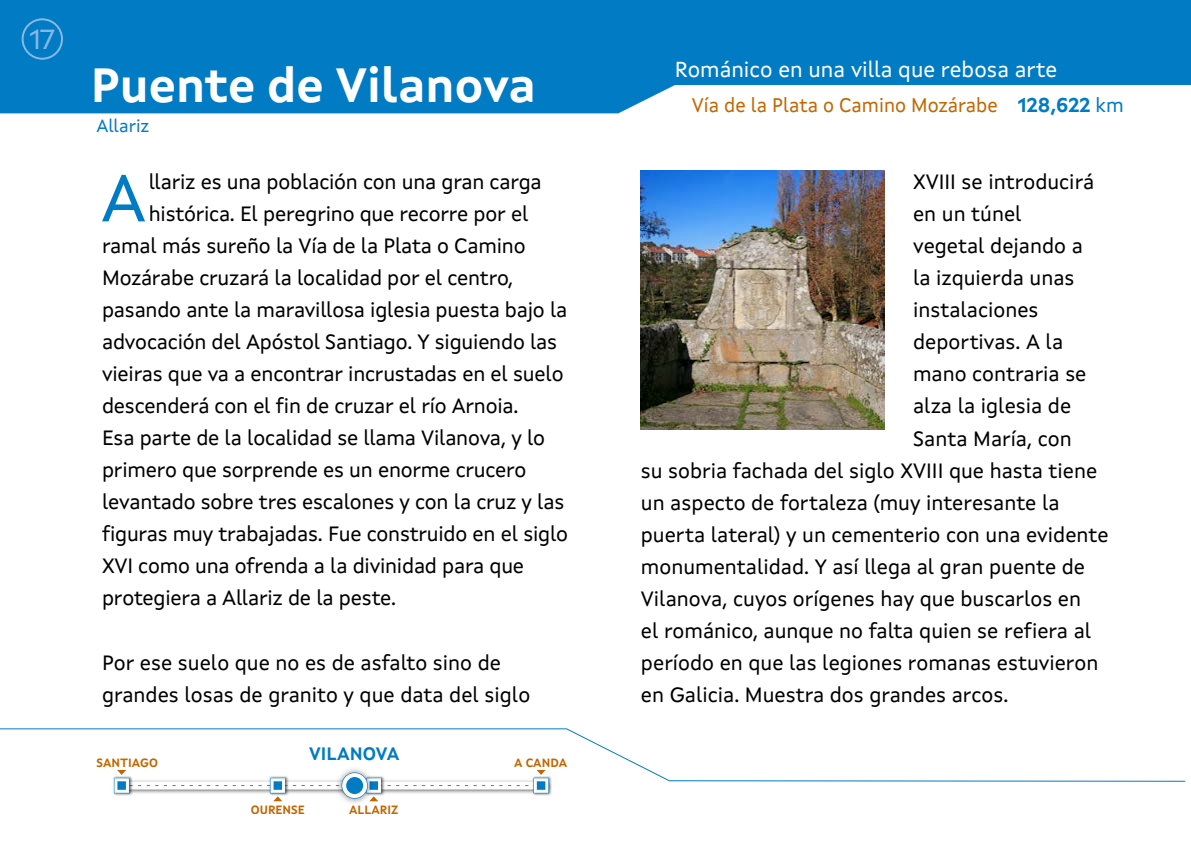
<style>
.page{position:relative;width:1191px;height:842px;background:#fff}
.page>*{position:absolute;margin:0;border:0;box-sizing:border-box;transform-origin:0 0}
.t1{font:67.4px "Xunta Sans";color:#007bc4}
.t2{font:700 48px "Xunta Sans";color:#fff}
.t3{font:28px "Xunta Sans";color:#89b8e4}
.t4{font:22px "Xunta Sans";color:#fff}
.t5{font:21px/32px "Xunta Sans";letter-spacing:-.01em;color:#000}
.t6{font:20px "Xunta Sans";color:#c16700}
.t7{font:700 18px "Xunta Sans";color:#007bc4}
.t8{font:18px "Xunta Sans";color:#007bc4}
.t9{font:700 12px "Xunta Sans";color:#c16700}
.s1{font-weight:700;color:#007bc4}
.s2{color:#007bc4}
</style>
<div class="page">
<svg style="left:0;top:0;width:1191px;height:113px;background:#1c89ca"></svg>
<svg style="left:0;top:728px;width:1186px;height:54px"></svg>
<div style="left:22px;top:18px;width:41px;height:42px;border:2px solid #89b8e4;border-radius:50%"></div>
<div style="left:91px;top:741px;width:482px;height:85px;background:#fff"></div>
<img style="left:113px;top:777px;width:1px;height:17px">
<img style="left:549px;top:776px;width:3px;height:19px">
<img style="left:347px;top:769px;width:30px;height:34px">
<svg style="left:114px;top:770px;width:435px;height:31px"></svg>
<img style="left:641px;top:170px;width:243px;height:259px">
<h3 class="t3" style="left:30px;top:22px;width:27px">17</h3>
<h2 class="t2" style="left:91px;top:56px;width:446px">Puente de Vilanova</h2>
<p class="t8" style="left:96px;top:115px;width:55px">Allariz</p>
<h1 class="t1" style="left:101px;top:157px;width:46px">A</h1>
<p class="t5" style="left:149px;top:166px;width:394px">llariz es una población con una gran carga</p>
<p class="t5" style="left:149px;top:198px;width:381px">histórica. El peregrino que recorre por el</p>
<p class="t5" style="left:102px;top:230px;width:425px">ramal más sureño la Vía de la Plata o Camino</p>
<p class="t5" style="left:102px;top:262px;width:413px">Mozárabe cruzará la localidad por el centro,</p>
<p class="t5" style="left:102px;top:294px;width:467px">pasando ante la maravillosa iglesia puesta bajo la</p>
<p class="t5" style="left:102px;top:326px;width:456px">advocación del Apóstol Santiago. Y siguiendo las</p>
<p class="t5" style="left:102px;top:358px;width:463px">vieiras que va a encontrar incrustadas en el suelo</p>
<p class="t5" style="left:102px;top:390px;width:418px">descenderá con el fin de cruzar el río Arnoia.</p>
<p class="t5" style="left:102px;top:422px;width:444px">Esa parte de la localidad se llama Vilanova, y lo</p>
<p class="t5" style="left:102px;top:454px;width:426px">primero que sorprende es un enorme crucero</p>
<p class="t5" style="left:102px;top:486px;width:464px">levantado sobre tres escalones y con la cruz y las</p>
<p class="t5" style="left:102px;top:518px;width:467px">figuras muy trabajadas. Fue construido en el siglo</p>
<p class="t5" style="left:102px;top:550px;width:423px">XVI como una ofrenda a la divinidad para que</p>
<p class="t5" style="left:102px;top:582px;width:296px">protegiera a Allariz de la peste.</p>
<p class="t5" style="left:102px;top:646px;width:430px">Por ese suelo que no es de asfalto sino de grandes losas de granito y que data del siglo</p>
<p class="t9" style="left:96px;top:755px;width:63px">SANTIAGO</p>
<p class="t7" style="left:309px;top:743px;width:92px">VILANOVA</p>
<p class="t9" style="left:251px;top:802px;width:55px">OURENSE</p>
<p class="t9" style="left:349px;top:802px;width:51px">ALLARIZ</p>
<p class="t9" style="left:514px;top:755px;width:54px">A CANDA</p>
<p class="t4" style="left:675px;top:56px;width:384px">Románico en una villa que rebosa arte</p>
<p class="t6" style="left:692px;top:93px;width:433px">Vía de la Plata o Camino Mozárabe <span class="s1">128,622</span> <span class="s2">km</span></p>
<p class="t5" style="left:913px;top:166px;width:182px">XVIII se introducirá</p>
<p class="t5" style="left:913px;top:198px;width:110px">en un túnel</p>
<p class="t5" style="left:913px;top:230px;width:171px">vegetal dejando a</p>
<p class="t5" style="left:913px;top:262px;width:163px">la izquierda unas</p>
<p class="t5" style="left:913px;top:294px;width:127px">instalaciones</p>
<p class="t5" style="left:913px;top:326px;width:152px">deportivas. A la</p>
<p class="t5" style="left:913px;top:358px;width:175px">mano contraria se</p>
<p class="t5" style="left:913px;top:390px;width:160px">alza la iglesia de</p>
<p class="t5" style="left:913px;top:422px;width:160px">Santa María, con</p>
<p class="t5" style="left:641px;top:454px;width:458px">su sobria fachada del siglo XVIII que hasta tiene</p>
<p class="t5" style="left:641px;top:486px;width:420px">un aspecto de fortaleza (muy interesante la</p>
<p class="t5" style="left:641px;top:518px;width:469px">puerta lateral) y un cementerio con una evidente</p>
<p class="t5" style="left:641px;top:550px;width:446px">monumentalidad. Y así llega al gran puente de</p>
<p class="t5" style="left:641px;top:582px;width:442px">Vilanova, cuyos orígenes hay que buscarlos en</p>
<p class="t5" style="left:641px;top:614px;width:452px">el románico, aunque no falta quien se refiera al</p>
<p class="t5" style="left:641px;top:646px;width:459px">período en que las legiones romanas estuvieron</p>
<p class="t5" style="left:641px;top:678px;width:369px">en Galicia. Muestra dos grandes arcos.</p>
</div>
